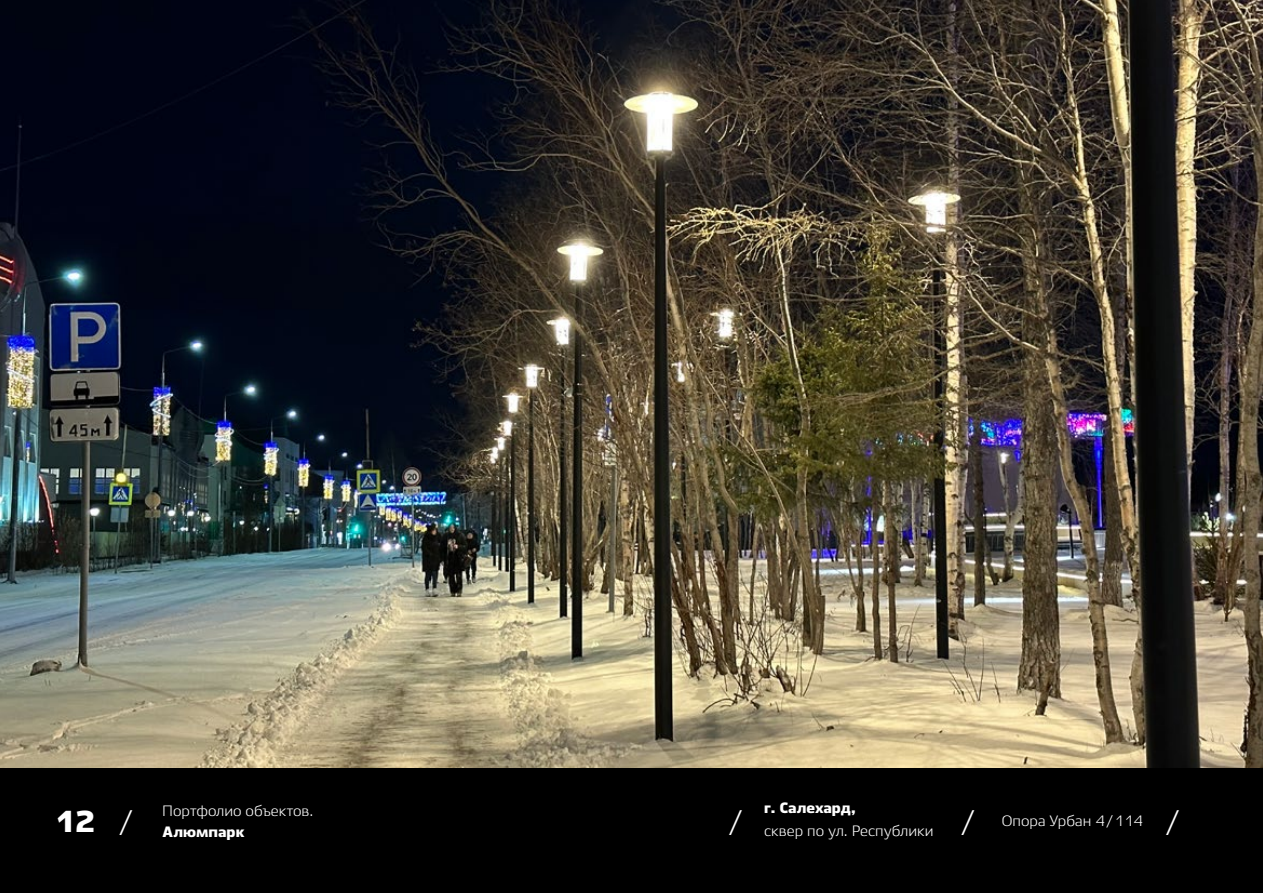
<style>
.page{position:relative;width:1263px;height:893px;background:#000}
.page>*{position:absolute;margin:0;border:0;box-sizing:border-box;transform-origin:0 0}
.t1{font:900 30.3px "ALS Ekibastuz";color:#fff}
.t2{font:30.3px "ALS Ekibastuz";color:#fff}
.t3{font:15px/21px "ALS Ekibastuz";color:#fff}
.t4{font:900 15px "ALS Ekibastuz";color:#fff}
.s1{font-weight:900}
.s2{font-size:30.3px}
</style>
<div class="page">
<img style="left:0;top:0;width:1263px;height:767px">
<h1 class="t1" style="left:54px;top:803px;width:43px">12</h1>
<p class="t3" style="left:117px;top:800px;width:198px;text-indent:46px">Портфолио объектов. <sup>/</sup> <span class="s1">Алюмпарк</span></p>
<p class="t4" style="left:764px;top:799px;width:93px">г. Салехард,</p>
<h1 class="t2" style="left:726px;top:803px;width:20px">/</h1>
<p class="t3" style="left:959px;top:810px;width:224px"><span class="s2">/</span> Опора Урбан 4/114 <span class="s2">/</span></p>
<p class="t3" style="left:764px;top:820px;width:171px">сквер по ул. Республики</p>
</div>
